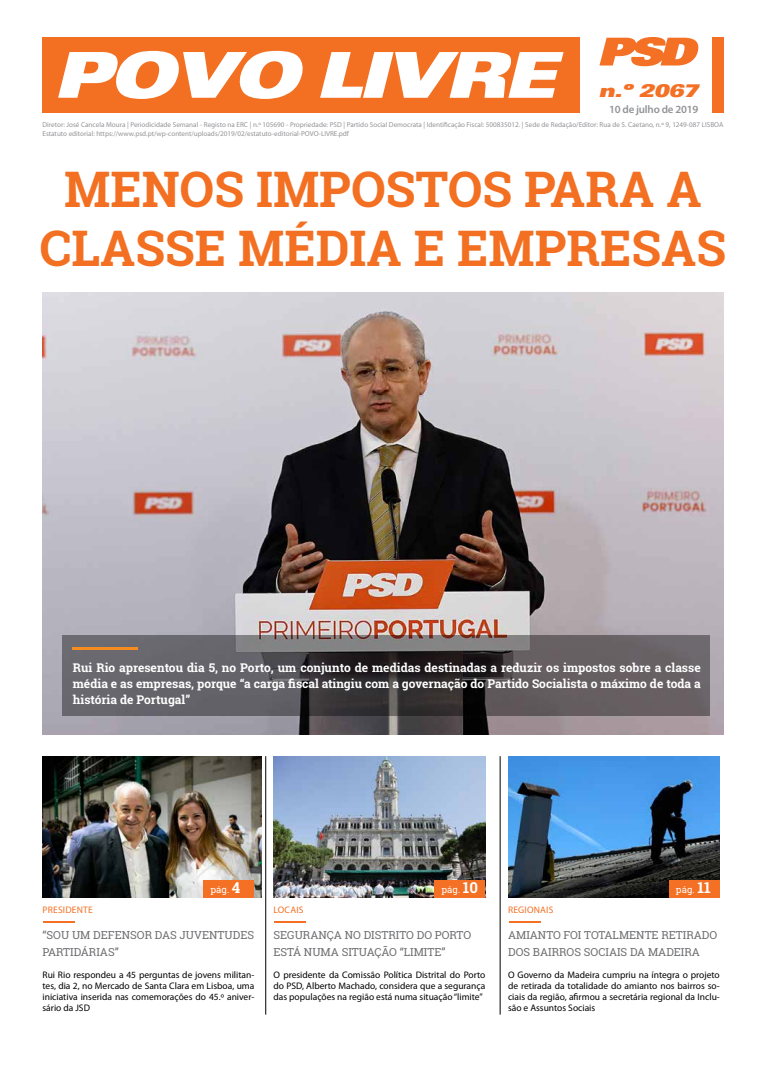
<style>
.page{position:relative;width:766px;height:1078px;background:#fff}
.page>*{position:absolute;margin:0;border:0;box-sizing:border-box;transform-origin:0 0}
.t1{font:700 49px/58.8px "Roboto Slab";color:#f36f21;text-align:center}
.t2{font:italic 900 expanded 18px "Univers";color:#f37024}
.t3{font:700 12px/16px "Roboto Slab";color:#fff;text-align:justify}
.t4{font:11px/16.5px "Roboto Slab";color:#6d6e71}
.t5{font:600 11px "Myriad Pro";letter-spacing:-.02em;color:#929396}
.t6{font:9.5px/11px "Myriad Pro";color:#000;text-align:justify}
.t7{font:9.5px "Myriad Pro";letter-spacing:.02em;color:#f37024}
.t8{font:9.5px "Roboto Slab";letter-spacing:.01em;color:#fff}
.t9{font:7.1px/9px "Myriad Pro";color:#929396}
.s1{font-weight:700;font-size:15px}
</style>
<div class="page">
<img style="left:43px;top:292px;width:680px;height:442px">
<svg style="left:62px;top:635px;width:647px;height:80px;background:#5a5559"></svg>
<img style="left:43px;top:756px;width:218px;height:141px">
<hr style="left:265px;top:756px;width:1px;height:258px;background:#000">
<hr style="left:500px;top:756px;width:1px;height:258px;background:#000">
<hr style="left:508px;top:921px;width:32px;height:1px;background:#f37024">
<img style="left:508px;top:756px;width:211px;height:141px">
<div style="left:668px;top:879px;width:51px;height:18px;background:#f37024"></div>
<hr style="left:274px;top:921px;width:32px;height:1px;background:#f37024">
<img style="left:273px;top:756px;width:212px;height:141px">
<div style="left:434px;top:879px;width:51px;height:18px;background:#f37024"></div>
<div style="left:43px;top:37px;width:536px;height:76px;background:#f36f21"></div>
<div style="left:711px;top:37px;width:12px;height:76px;background:#f37024"></div>
<svg style="left:58px;top:51px;width:245px;height:48px"></svg>
<svg style="left:320px;top:52px;width:243px;height:46px"></svg>
<svg style="left:599px;top:37px;width:100px;height:29px"></svg>
<hr style="left:43px;top:921px;width:32px;height:1px;background:#f37024">
<div style="left:203px;top:879px;width:51px;height:18px;background:#f37024"></div>
<hr style="left:73px;top:646px;width:65px;height:3px;background:#f68b1f">
<h2 class="t2" style="left:598px;top:80px;width:101px">n.º 2067</h2>
<p class="t5" style="left:609px;top:102px;width:91px">10 de julho de 2019</p>
<p class="t9" style="left:43px;top:120px;width:682px">Diretor: José Cancela Moura | Periodicidade Semanal - Registo na ERC | n.º 105690 - Propriedade: PSD | Partido Social Democrata | Identificação Fiscal: 500835012. | Sede de Redação/Editor: Rua de S. Caetano, n.º 9, 1249-087 LISBOA<br>Estatuto editorial: https://www.psd.pt/wp-content/uploads/2019/02/estatuto-editorial-POVO-LIVRE.pdf</p>
<h1 class="t1" style="left:40px;top:160px;width:687px">MENOS IMPOSTOS PARA A<br>CLASSE MÉDIA E EMPRESAS</h1>
<p class="t3" style="left:73px;top:659px;width:629px">Rui Rio apresentou dia 5, no Porto, um conjunto de medidas destinadas a reduzir os impostos sobre a classe média e as empresas, porque “a carga fiscal atingiu com a governação do Partido Socialista o máximo de toda a história de Portugal”</p>
<p class="t8" style="left:210px;top:882px;width:31px">pág. <span class="s1">4</span></p>
<p class="t7" style="left:43px;top:903px;width:52px">PRESIDENTE</p>
<p class="t4" style="left:43px;top:926px;width:213px">“SOU UM DEFENSOR DAS JUVENTUDES<br>PARTIDÁRIAS”</p>
<p class="t6" style="left:43px;top:968px;width:213px">Rui Rio respondeu a 45 perguntas de jovens militan&shy;tes, dia 2, no Mercado de Santa Clara em Lisboa, uma iniciativa inserida nas comemorações do 45.º aniver&shy;sário da JSD</p>
<p class="t8" style="left:441px;top:882px;width:38px">pág. <span class="s1">10</span></p>
<p class="t7" style="left:273px;top:903px;width:31px">LOCAIS</p>
<p class="t4" style="left:273px;top:926px;width:199px">SEGURANÇA NO DISTRITO DO PORTO<br>ESTÁ NUMA SITUAÇÃO “LIMITE”</p>
<p class="t6" style="left:273px;top:968px;width:213px">O presidente da Comissão Política Distrital do Porto do PSD, Alberto Machado, considera que a segurança das populações na região está numa situação “limite”</p>
<p class="t8" style="left:675px;top:882px;width:36px">pág. <span class="s1">11</span></p>
<p class="t7" style="left:508px;top:903px;width:47px">REGIONAIS</p>
<p class="t4" style="left:508px;top:926px;width:211px">AMIANTO FOI TOTALMENTE RETIRADO<br>DOS BAIRROS SOCIAIS DA MADEIRA</p>
<p class="t6" style="left:508px;top:968px;width:213px">O Governo da Madeira cumpriu na íntegra o projeto de retirada da totalidade do amianto nos bairros so&shy;ciais da região, afirmou a secretária regional da Inclu&shy;são e Assuntos Sociais</p>
</div>
